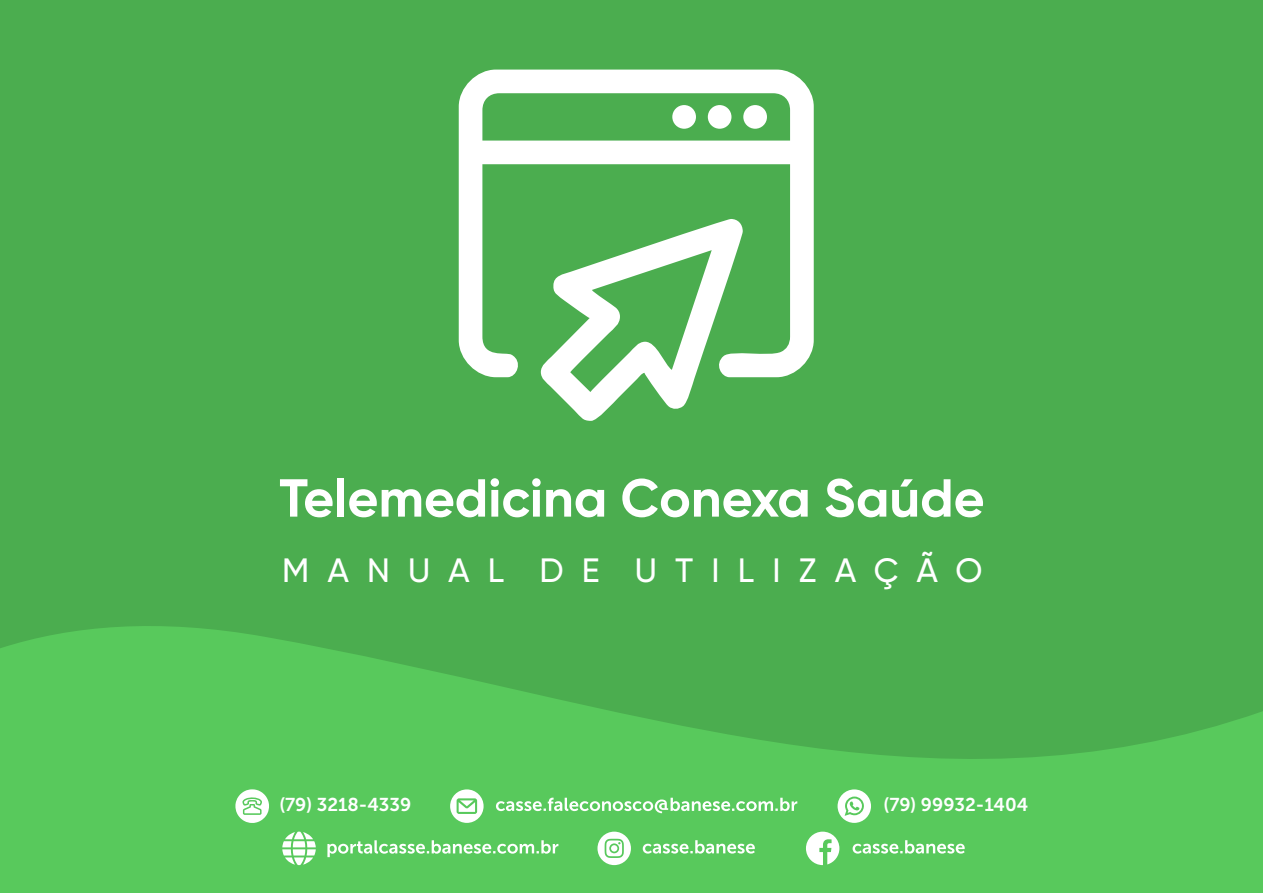
<style>
.page{position:relative;width:1263px;height:893px;background:#4bad4f}
.page>*{position:absolute;margin:0;border:0;box-sizing:border-box;transform-origin:0 0}
.t1{font:700 53.4px "Gilroy";color:#fff}
.t2{font:500 33.75px "Gilroy";letter-spacing:.54em;color:#fff}
.t3{font:18.6px "Museo Sans 700";color:#fff}
</style>
<div class="page">
<svg style="left:0;top:626px;width:1263px;height:267px;fill:#58c95c"></svg>
<svg style="left:459px;top:70px;width:355px;height:307px"></svg>
<svg style="left:541px;top:219px;width:202px;height:202px"></svg>
<div style="left:672px;top:105px;width:24px;height:24px;background:#fff;border-radius:50%"></div>
<div style="left:708px;top:105px;width:23px;height:24px;background:#fff;border-radius:50%"></div>
<div style="left:743px;top:105px;width:24px;height:24px;background:#fff;border-radius:50%"></div>
<svg style="left:852px;top:840px;width:113px;height:14px;background:#92db95"></svg>
<svg style="left:806px;top:832px;width:33px;height:34px"></svg>
<svg style="left:643px;top:840px;width:112px;height:14px;background:#93dc95"></svg>
<svg style="left:597px;top:832px;width:34px;height:33px"></svg>
<svg style="left:327px;top:840px;width:231px;height:17px;background:#87d88a"></svg>
<svg style="left:282px;top:832px;width:34px;height:33px"></svg>
<svg style="left:235px;top:789px;width:34px;height:34px"></svg>
<svg style="left:450px;top:789px;width:34px;height:34px"></svg>
<svg style="left:837px;top:789px;width:34px;height:34px"></svg>
<svg style="left:496px;top:798px;width:301px;height:15px;background:#8dda90"></svg>
<h1 class="t1" style="left:279px;top:475px;width:707px">Telemedicina Conexa Saúde</h1>
<h2 class="t2" style="left:282px;top:556px;width:702px">MANUAL DE UTILIZAÇÃO</h2>
<p class="t3" style="left:279px;top:797px;width:134px">(79) 3218-4339</p>
<p class="t3" style="left:884px;top:797px;width:146px">(79) 99932-1404</p>
</div>
